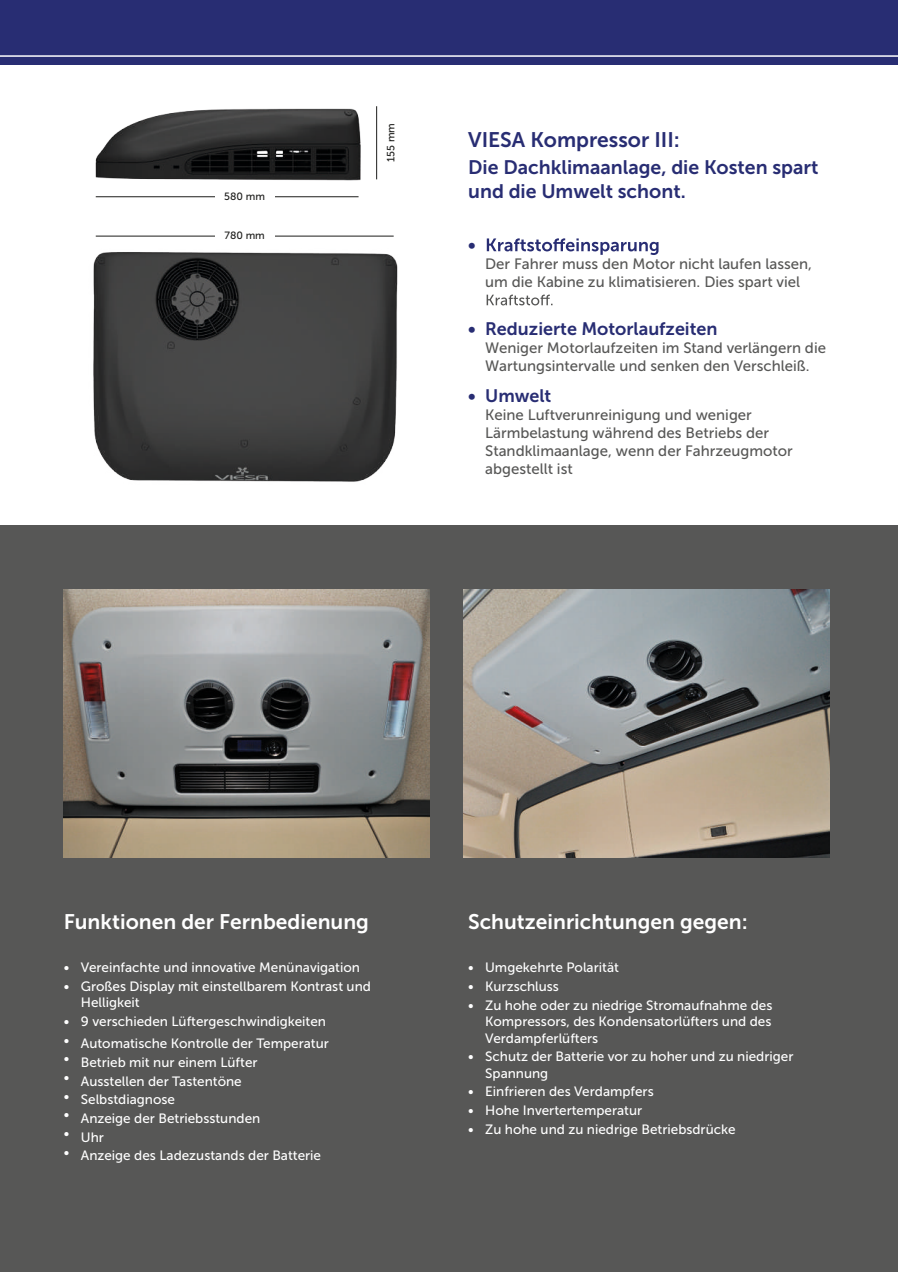
<style>
.page{position:relative;width:898px;height:1272px;background:#fff}
.page>*{position:absolute;margin:0;border:0;box-sizing:border-box;transform-origin:0 0}
.t1{font:21px "Museo Sans 700";color:#fff}
.t2{font:21px "Museo Sans 700";color:#282d73}
.t3{font:19.5px/23.4px "Museo Sans 700";color:#282d73}
.t4{font:18px "Museo Sans 700";color:#282d73}
.t5{font:15px/18px "Museo Sans 500";color:#575756}
.t6{font:13.5px/16.5px "Museo Sans 500";color:#fff}
.t7{font:10.5px "Museo Sans 500";color:#1d1d1b}
</style>
<div class="page">
<img style="left:93px;top:235px;width:411px;height:247px">
<img style="left:95px;top:106px;width:283px;height:92px">
<div style="left:0;top:525px;width:897px;height:746px;background:#575756"></div>
<div style="left:0;top:0;width:897px;height:65px;background:#282d73"></div>
<hr style="left:0;top:55px;width:897px;height:2px;background:#fff">
<svg style="left:486px;top:238px;width:172px;height:17px"></svg>
<svg style="left:486px;top:294px;width:66px;height:11px"></svg>
<hr style="left:96px;top:196px;width:262px;height:1px;background:#1d1d1b">
<hr style="left:96px;top:236px;width:297px;height:1px;background:#1d1d1b">
<hr style="left:376px;top:106px;width:1px;height:73px;background:#1d1d1b">
<div style="left:215px;top:231px;width:59px;height:8px;background:#fff"></div>
<div style="left:215px;top:192px;width:59px;height:8px;background:#fff"></div>
<img style="left:463px;top:589px;width:366px;height:268px">
<img style="left:64px;top:589px;width:365px;height:268px">
<p class="t7" style="left:224px;top:190px;width:42px">580 mm</p>
<p class="t7" style="left:224px;top:230px;width:42px">780 mm</p>
<p class="t7" style="left:385px;top:162px;width:40px;rotate:-90deg">155 mm</p>
<h1 class="t2" style="left:468px;top:128px;width:213px">VIESA Kompressor III:</h1>
<h2 class="t3" style="left:468px;top:156px;width:352px">Die Dachklimaanlage, die Kosten spart und die Umwelt schont.</h2>
<h3 class="t4" style="left:468px;top:235px;width:9px">•</h3>
<p class="t5" style="left:485px;top:255px;width:328px">Der Fahrer muss den Motor nicht laufen lassen, um die Kabine zu klimatisieren. Dies spart viel</p>
<h3 class="t4" style="left:468px;top:319px;width:251px">• Reduzierte Motorlaufzeiten</h3>
<p class="t5" style="left:485px;top:339px;width:342px">Weniger Motorlaufzeiten im Stand verlängern die<br>Wartungsintervalle und senken den Verschleiß.</p>
<h3 class="t4" style="left:468px;top:385px;width:85px">• Umwelt</h3>
<p class="t5" style="left:485px;top:405px;width:309px">Keine Luftverunreinigung und weniger Lärmbelastung während des Betriebs der Standklimaanlage, wenn der Fahrzeugmotor abgestellt ist</p>
<h1 class="t1" style="left:64px;top:910px;width:306px">Funktionen der Fernbedienung</h1>
<p class="t6" style="left:64px;top:959px;width:297px">• Vereinfachte und innovative Menünavigation</p>
<p class="t6" style="left:81px;top:978px;width:291px;text-indent:-17px">• Großes Display mit einstellbarem Kontrast und<br>Helligkeit</p>
<p class="t6" style="left:64px;top:1012px;width:264px;line-height:18.6px">• 9 verschieden Lüftergeschwindigkeiten •<br>•</p>
<p class="t6" style="left:81px;top:1035px;width:249px">Automatische Kontrolle der Temperatur</p>
<p class="t6" style="left:81px;top:1054px;width:178px">Betrieb mit nur einem Lüfter</p>
<p class="t6" style="left:64px;top:1069px;width:7px">•</p>
<p class="t6" style="left:81px;top:1072px;width:162px">Ausstellen der Tastentöne</p>
<p class="t6" style="left:64px;top:1087px;width:7px">•</p>
<p class="t6" style="left:81px;top:1091px;width:96px">Selbstdiagnose</p>
<p class="t6" style="left:64px;top:1106px;width:7px">•</p>
<p class="t6" style="left:81px;top:1109px;width:181px">Anzeige der Betriebsstunden</p>
<p class="t6" style="left:64px;top:1124px;width:7px">•</p>
<p class="t6" style="left:64px;top:1143px;width:7px">•</p>
<p class="t6" style="left:81px;top:1127px;width:242px;line-height:18.6px">Uhr<br>Anzeige des Ladezustands der Batterie</p>
<h1 class="t1" style="left:468px;top:910px;width:281px">Schutzeinrichtungen gegen:</h1>
<p class="t6" style="left:468px;top:959px;width:152px">• Umgekehrte Polarität</p>
<p class="t6" style="left:468px;top:978px;width:92px">• Kurzschluss</p>
<p class="t6" style="left:485px;top:996px;width:289px;text-align:justify;text-indent:-17px">• Zu hohe oder zu niedrige Stromaufnahme des Kompressors, des Kondensatorlüfters und des Verdampferlüfters</p>
<p class="t6" style="left:485px;top:1048px;width:309px;text-indent:-17px">• Schutz der Batterie vor zu hoher und zu niedriger<br>Spannung</p>
<p class="t6" style="left:468px;top:1083px;width:187px">• Einfrieren des Verdampfers</p>
<p class="t6" style="left:468px;top:1102px;width:175px">• Hohe Invertertemperatur</p>
<p class="t6" style="left:468px;top:1120px;width:269px">• Zu hohe und zu niedrige Betriebsdrücke</p>
</div>
